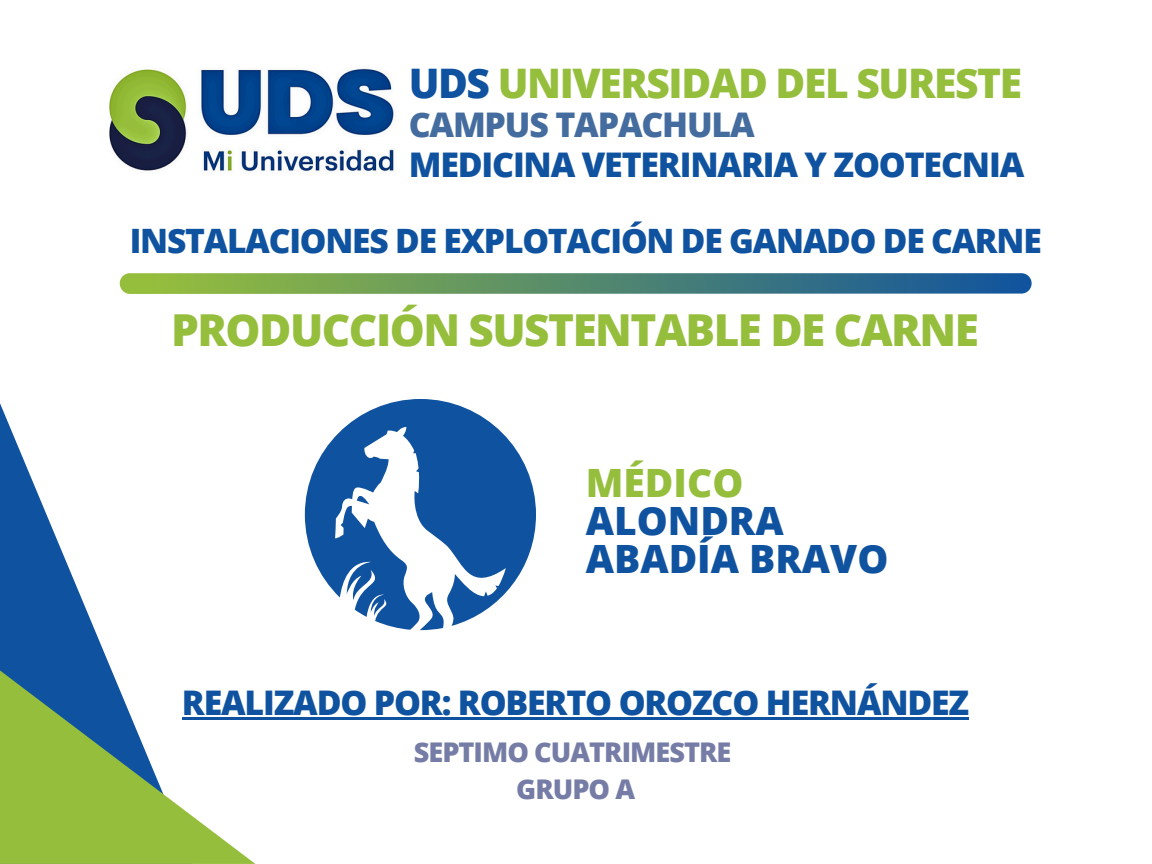
<style>
.page{position:relative;width:1152px;height:864px;background:#fff}
.page>*{position:absolute;margin:0;border:0;box-sizing:border-box;transform-origin:0 0}
.t1{font:800 44.1px "Open Sans";letter-spacing:-.035em;color:#96be3d}
.t2{font:800 40.8px "Open Sans";letter-spacing:-.035em;color:#96be3d}
.t3{font:800 39px/38.1px "Open Sans";color:#0f529f}
.t4{font:800 33.9px "Open Sans";letter-spacing:-.035em;color:#0f529f}
.t5{font:800 33.9px "Open Sans";letter-spacing:-.035em;color:#446c9e}
.t6{font:800 33.6px "Open Sans";letter-spacing:-.035em;color:#0f529f}
.t7{font:800 27.15px "Open Sans";letter-spacing:-.035em;color:#757ca6}
.s1{color:#0f529f}
.s2{color:#96be3d}
</style>
<div class="page">
<div style="left:120px;top:273px;width:912px;height:21px;background:linear-gradient(to right,#9ac13a,#10539e);border-radius:10px"></div>
<hr style="left:182px;top:717px;width:786px;height:3px;background:#0f529f">
<svg style="left:0;top:403px;width:112px;height:267px;fill:#0f529f"></svg>
<svg style="left:0;top:670px;width:255px;height:194px"></svg>
<svg style="left:305px;top:399px;width:231px;height:231px;fill:#0f529f"></svg>
<img style="left:109px;top:68px;width:285px;height:104px">
<h3 class="t2" style="left:409px;top:55px;width:615px"><span class="s1">UDS</span> UNIVERSIDAD DEL SURESTE</h3>
<h1 class="t5" style="left:409px;top:101px;width:348px">CAMPUS TAPACHULA</h1>
<p class="t4" style="left:409px;top:141px;width:617px">MEDICINA VETERINARIA Y ZOOTECNIA</p>
<p class="t6" style="left:130px;top:217px;width:914px">INSTALACIONES DE EXPLOTACIÓN DE GANADO DE CARNE</p>
<h1 class="t1" style="left:171px;top:299px;width:809px">PRODUCCIÓN SUSTENTABLE DE CARNE</h1>
<p class="t3" style="left:586px;top:462px;width:304px"><span class="s2">MÉDICO<br></span>ALONDRA<br>ABADÍA BRAVO</p>
<p class="t4" style="left:182px;top:679px;width:789px">REALIZADO POR: ROBERTO OROZCO HERNÁNDEZ</p>
<h3 class="t7" style="left:414px;top:733px;width:319px">SEPTIMO CUATRIMESTRE</h3>
<h3 class="t7" style="left:516px;top:770px;width:120px">GRUPO A</h3>
</div>
